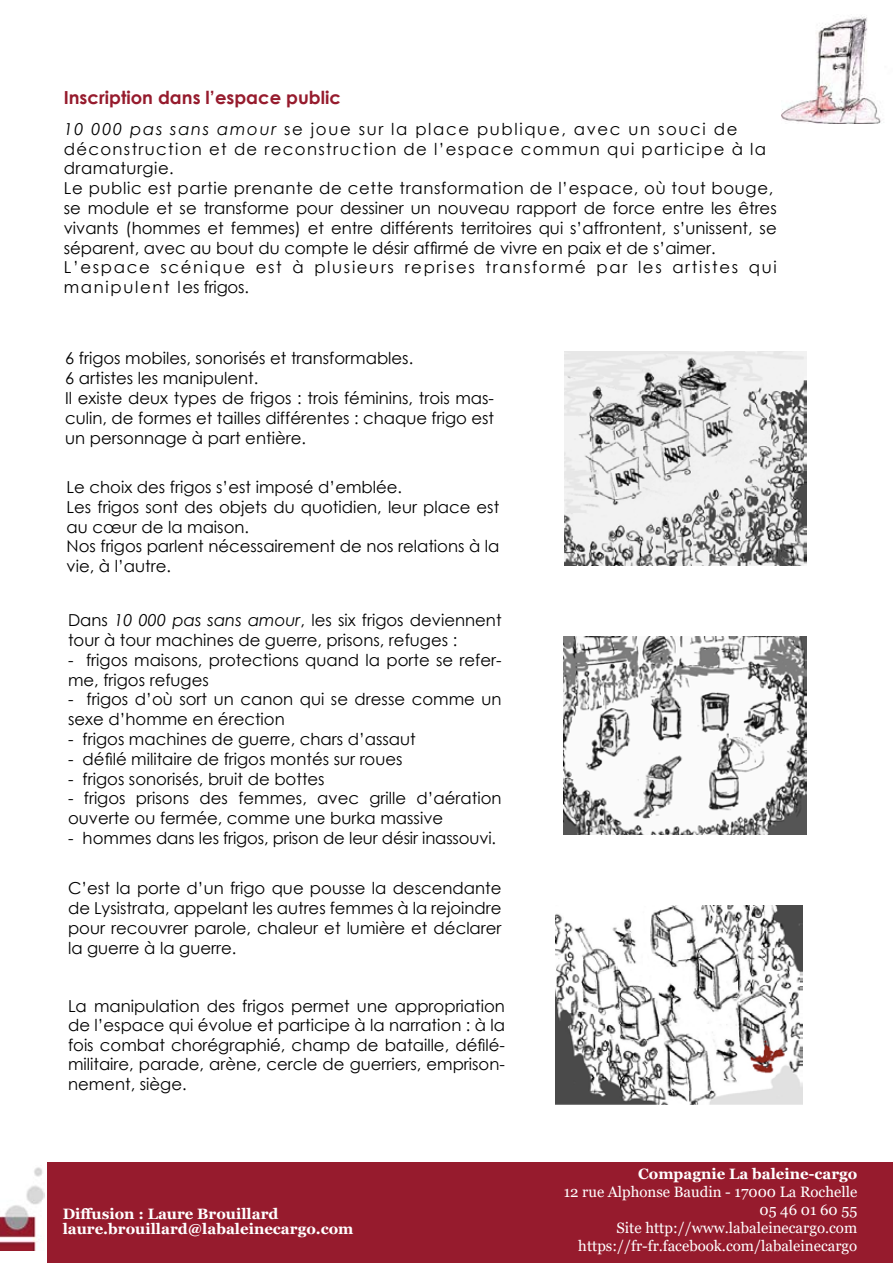
<style>
.page{position:relative;width:893px;height:1263px;background:#fff}
.page>*{position:absolute;margin:0;border:0;box-sizing:border-box;transform-origin:0 0}
.t1{font:700 18px "Century Gothic";color:#961b2d}
.t2{font:italic 700 18px "Georgia";color:#fff}
.t3{font:16.5px/19.8px "Century Gothic";color:#000}
.t4{font:16.5px/19.8px "Century Gothic";letter-spacing:.04em;color:#000}
.t5{font:15px/18px "Georgia";color:#fff;text-align:right}
.t6{font:700 15px/15px "Georgia";color:#fff}
.t7{font:700 13.5px "Georgia";color:#fff}
.t8{font:700 12px/15px "Georgia";color:#fff}
.t9{font:10.5px "Georgia";color:#fff}
.s1{font-style:italic}
</style>
<div class="page">
<img style="left:781px;top:15px;width:100px;height:108px">
<img style="left:565px;top:352px;width:241px;height:214px">
<img style="left:564px;top:636px;width:242px;height:199px">
<img style="left:556px;top:906px;width:246px;height:199px">
<div style="left:47px;top:1162px;width:846px;height:101px;background:#961b2d"></div>
<img style="left:0;top:1167px;width:45px;height:83px">
<p class="t1" style="left:64px;top:84px;width:279px">Inscription dans l’espace public</p>
<p class="t4" style="left:64px;top:119px;width:714px"><span class="s1">10 000 pas sans amour</span> se joue sur la place publique, avec un souci de déconstruction et de reconstruction de l’espace commun qui participe à la dramaturgie.<br>Le public est partie prenante de cette transformation de l’espace, où tout bouge, se module et se transforme pour dessiner un nouveau rapport de force entre les êtres vivants (hommes et femmes) et entre différents territoires qui s’affrontent, s’unissent, se séparent, avec au bout du compte le désir affirmé de vivre en paix et de s’aimer.<br>L’espace scénique est à plusieurs reprises transformé par les artistes qui manipulent les frigos.</p>
<p class="t3" style="left:65px;top:348px;width:430px">6 frigos mobiles, sonorisés et transformables.<br>6 artistes les manipulent.<br>Il existe deux types de frigos : trois féminins, trois mas&shy;culin, de formes et tailles différentes : chaque frigo est un personnage à part entière.</p>
<p class="t3" style="left:67px;top:477px;width:434px">Le choix des frigos s’est imposé d’emblée.<br>Les frigos sont des objets du quotidien, leur place est au cœur de la maison.<br>Nos frigos parlent nécessairement de nos relations à la vie, à l’autre.</p>
<p class="t3" style="left:68px;top:610px;width:435px">Dans <span class="s1">10 000 pas sans amour</span>, les six frigos deviennent tour à tour machines de guerre, prisons, refuges :</p>
<p class="t3" style="left:68px;top:650px;width:435px">- frigos maisons, protections quand la porte se refer&shy;me, frigos refuges</p>
<p class="t3" style="left:68px;top:689px;width:435px">- frigos d’où sort un canon qui se dresse comme un sexe d’homme en érection</p>
<p class="t3" style="left:68px;top:729px;width:349px">- frigos machines de guerre, chars d’assaut</p>
<p class="t3" style="left:68px;top:749px;width:336px">- défilé militaire de frigos montés sur roues</p>
<p class="t3" style="left:68px;top:768px;width:258px">- frigos sonorisés, bruit de bottes</p>
<p class="t3" style="left:68px;top:788px;width:435px">- frigos prisons des femmes, avec grille d’aération ouverte ou fermée, comme une burka massive</p>
<p class="t3" style="left:68px;top:828px;width:429px">- hommes dans les frigos, prison de leur désir inassouvi.</p>
<p class="t3" style="left:68px;top:878px;width:435px;text-align:justify">C’est la porte d’un frigo que pousse la descendante de Lysistrata, appelant les autres femmes à la rejoindre pour recouvrer parole, chaleur et lumière et déclarer la guerre à la guerre.</p>
<p class="t3" style="left:68px;top:996px;width:438px;text-align:justify">La manipulation des frigos permet une appropriation de l’espace qui évolue et participe à la narration : à la fois combat chorégraphié, champ de bataille, défilé&shy;militaire, parade, arène, cercle de guerriers, emprison&shy;nement, siège.</p>
<p class="t2" style="left:80px;top:1197px;width:218px">10 000 pas sans amour</p>
<p class="t6" style="left:63px;top:1206px;width:292px">Diffusion : Laure Brouillard laure.brouillard@labaleinecargo.com</p>
<p class="t8" style="left:67px;top:1213px;width:234px">Diffusion : Laure Brouillard laure.brouillard@labaleinecargo.com</p>
<p class="t6" style="left:638px;top:1166px;width:221px">Compagnie La baleine-cargo</p>
<p class="t5" style="left:564px;top:1183px;width:295px">12 rue Alphonse Baudin - 17000 La Rochelle 05 46 01 60 55<br>Site http://www.labaleinecargo.com https://fr-fr.facebook.com/labaleinecargo</p>
<p class="t7" style="left:670px;top:1185px;width:199px">Compagnie La baleine-cargo</p>
<p class="t9" style="left:798px;top:1219px;width:70px">06 82 39 51 06</p>
</div>
